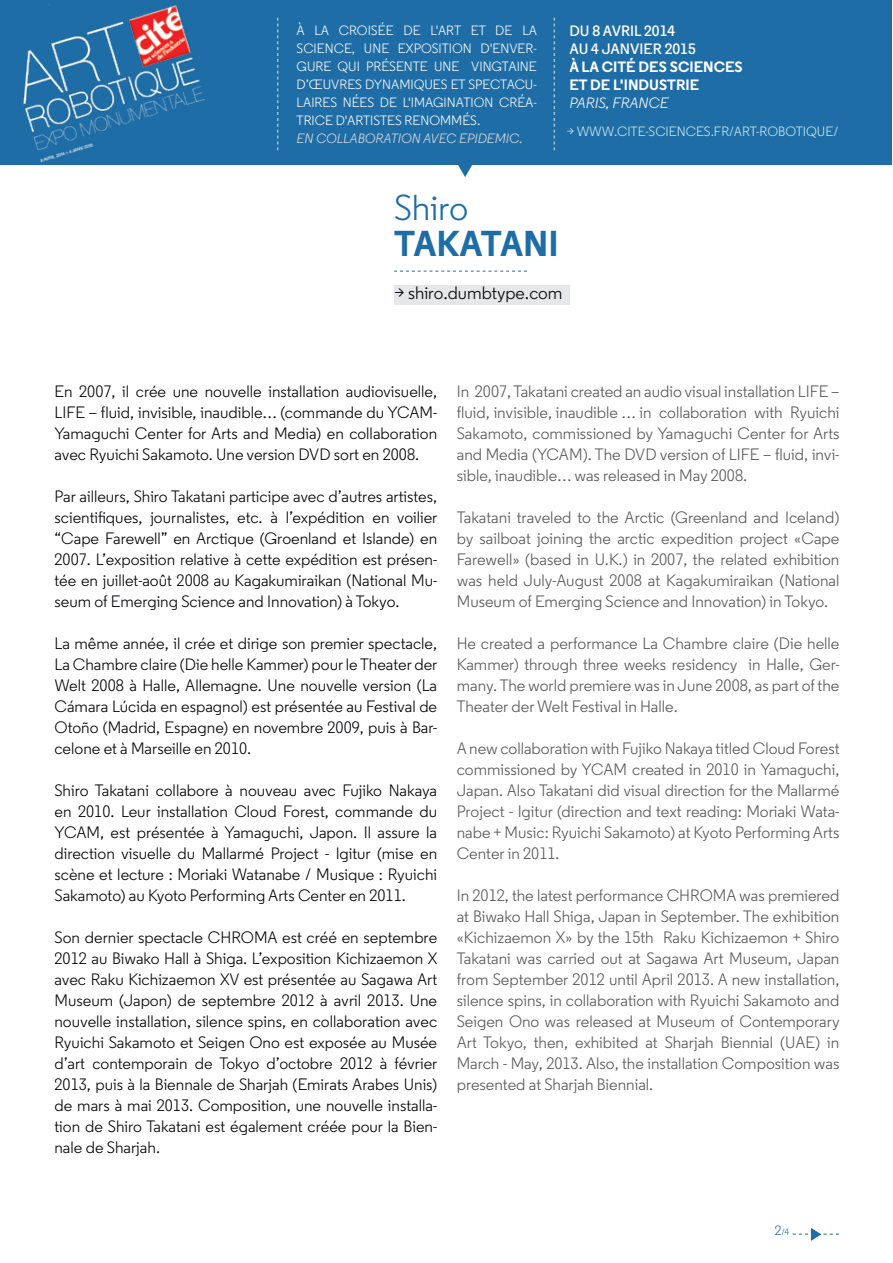
<style>
.page{position:relative;width:893px;height:1263px;background:#fff}
.page>*{position:absolute;margin:0;border:0;box-sizing:border-box;transform-origin:0 0}
.t1{font:700 36px "Regular";color:#1e6da6}
.t2{font:36px "Regular";color:#1e6da6}
.t3{font:18px "Regular";color:#060509}
.t4{font:16.5px/21px "Regular";color:#060509;text-align:justify}
.t5{font:16.5px/21px "Regular";color:#58595b;text-align:justify}
.t6{font:700 15px/18px "Regular";color:#fff}
.t7{font:600 15px/18px "Regular";color:#fff}
.t8{font:italic 15px "Regular";color:#fff}
.t9{font:13.5px/18px "Regular";color:#fff;text-align:justify}
.t10{font:13.5px "Regular";color:#cbeaef}
.t11{font:italic 13.5px "Regular";color:#dcddde}
.t12{font:9px "Regular";color:#1e6da6}
.s1{font-size:13.5px}
</style>
<div class="page">
<svg style="left:394px;top:271px;width:133px;height:1px"></svg>
<div style="left:394px;top:285px;width:175px;height:20px;background:#e6e7e8"></div>
<div style="left:494px;top:0;width:190px;height:164px;background:#1e6da6"></div>
<svg style="left:451px;top:164px;width:28px;height:13px"></svg>
<div style="left:0;top:0;width:228px;height:165px;background:#1e6da6"></div>
<div style="left:682px;top:0;width:210px;height:164px;background:#1e6da6"></div>
<div style="left:228px;top:0;width:274px;height:164px;background:#1e6da6"></div>
<img style="left:23px;top:4px;width:182px;height:159px">
<svg style="left:554px;top:18px;width:1px;height:132px"></svg>
<svg style="left:277px;top:18px;width:1px;height:132px"></svg>
<svg style="left:793px;top:1228px;width:46px;height:13px"></svg>
<p class="t9" style="left:297px;top:22px;width:242px">à la croisée de l'art et de la science, une exposition d'enver&shy;gure qui présente une vingtaine d’œuvres dynamiques et spectacu&shy;laires nées de l'imagination créa&shy;trice d'artistes renommés.</p>
<p class="t11" style="left:297px;top:130px;width:228px">EN COLLABORATION AVEC EPIDEMIC.</p>
<p class="t7" style="left:569px;top:22px;width:128px">DU 8 AVRIL 2014<br>AU 4 JANVIER 2015</p>
<p class="t6" style="left:569px;top:58px;width:175px">À LA CITÉ DES SCIENCES<br>ET DE L'INDUSTRIE</p>
<p class="t8" style="left:569px;top:94px;width:101px">PARIS, FRANCE</p>
<p class="t10" style="left:566px;top:123px;width:273px">&gt; www.cite-sciences.fr/art-robotique/</p>
<h1 class="t2" style="left:394px;top:186px;width:76px">Shiro</h1>
<h1 class="t1" style="left:394px;top:220px;width:86px">TA KATANI</h1>
<p class="t3" style="left:394px;top:281px;width:170px">&gt; shiro.dumbtype.com</p>
<p class="t4" style="left:54px;top:380px;width:384px">En 2007, il crée une nouvelle installation audiovisuelle,<br>LIFE</p>
<p class="t4" style="left:89px;top:401px;width:311px">– fluid, invisible, inaudible… (commande du YCAM</p>
<p class="t4" style="left:54px;top:401px;width:384px;text-indent:379px">- Yamaguchi Center for Arts and Media) en collaboration avec Ryuichi Sakamoto. U ne version DVD</p>
<p class="t4" style="left:334px;top:443px;width:87px">sort en 2008.</p>
<p class="t4" style="left:54px;top:485px;width:384px">Par ailleurs, Shiro Takatani participe avec d’autres artistes, scientifiques, journalistes, etc. à l’expédition en voilier “Cape Farewell” en Arctique (Groenland et Islande) en 2007. L’exposition relative à cette expédition est présen&shy;tée en juillet-août 2008 au Kagakumiraikan (National M u&shy;seum of Emerging Science and I nnovation) à Tokyo.</p>
<p class="t4" style="left:54px;top:632px;width:384px">La même année, il crée et dirige son premier spectacle, La Chambre claire (Die helle Kammer) pour le Theater der Welt 2008 à Halle, Allemagne. U ne nouvelle version (La Cámara Lúcida en espagnol) est présentée au Festival de Otoño (Madrid, Espagne) en novembre 2009, puis à Bar&shy;celone et à Marseille en 2010.</p>
<p class="t4" style="left:54px;top:779px;width:384px">Shiro Takatani collabore à nouveau avec Fujiko Nakaya en 2010. Leur installation Cloud Forest, commande du YCAM</p>
<p class="t4" style="left:54px;top:821px;width:384px;text-indent:46px">, est présentée à Yamaguchi, Japon. I l assure la direction visuelle du Mallarmé Project - Igitur (mise en scène et lecture : M oriaki Watanabe / M usique : Ryuichi Sakamoto) au Kyoto Performing Arts Center en 2011.</p>
<p class="t4" style="left:54px;top:926px;width:189px">Son dernier spectacle CHROMA</p>
<p class="t4" style="left:54px;top:926px;width:385px;text-indent:228px">est créé en septembre 2012 au Biwako Hall à Shiga. L’exposition Kichizaemon X avec Raku Kichizaemon XV est présentée au Sagawa Art M useum (Japon) de septembre 2012 à avril 2013. U ne nouvelle installation, silence spins, en collaboration avec Ryuichi Sakamoto et Seigen Ono est exposée au M usée d’art contemporain de Tokyo d’octobre 2012 à février 2013, puis à la Biennale de Sharjah (Emirats Arabes U nis) de mars à mai 2013. Composition, une nouvelle installa&shy;tion de Shiro Takatani est également créée pour la Bien&shy;nale de Sharjah.</p>
<p class="t5" style="left:457px;top:380px;width:350px">I n 2007, Takatani created an audio visual installation LIFE</p>
<p class="t5" style="left:457px;top:380px;width:384px;text-indent:374px">– fluid, invisible, inaudible … in collaboration with Ryuichi Sakamoto, commissioned by Yamaguchi Center for Arts and M edia (YCAM</p>
<p class="t5" style="left:583px;top:443px;width:53px">). The DVD</p>
<p class="t5" style="left:660px;top:443px;width:78px">version of LIFE</p>
<p class="t5" style="left:763px;top:443px;width:78px">– fluid, invi-</p>
<p class="t5" style="left:457px;top:464px;width:292px">sible, inaudible… was released in May 2008.</p>
<p class="t5" style="left:457px;top:506px;width:384px">Takatani traveled to the Arctic (Greenland and Iceland) by sailboat joining the arctic expedition project «Cape Farewell» (based in U.K.) in 2007, the related exhibition was held July-August 2008 at Kagakumiraikan (National M useum of Emerging Science and I nnovation) in Tokyo.</p>
<p class="t5" style="left:457px;top:632px;width:384px">He created a performance La Chambre claire (Die helle Kammer) through three weeks residency in Halle, Ger&shy;many. The world premiere was in June 2008, as part of the Theater der Welt Festival in Halle.</p>
<p class="t5" style="left:457px;top:737px;width:384px">A new collaboration with Fujiko Nakaya titled Cloud Forest commissioned by YCAM</p>
<p class="t5" style="left:457px;top:758px;width:384px;text-indent:175px">created in 2010 in Yamaguchi, Japan. Also Takatani did visual direction for the Mallarmé Project - I gitur (direction and text reading: M oriaki Wata&shy;nabe + M usic: Ryuichi Sakamoto) at Kyoto Performing Arts Center in 2011.</p>
<p class="t5" style="left:457px;top:884px;width:246px">I n 2012, the latest performance CHROMA</p>
<p class="t5" style="left:457px;top:884px;width:385px;text-indent:283px">was premiered at Biwako Hall Shiga, Japan in September. The exhibition «Kichizaemon X» by the 15th Raku Kichizaemon + Shiro Takatani was carried out at Sagawa Art M useum, Japan from September 2012 until April 2013. A new installation, silence spins, in collaboration with Ryuichi Sakamoto and Seigen Ono was released at M useum of Contemporary Art Tokyo, then, exhibited at Sharjah Biennial (UAE</p>
<p class="t5" style="left:457px;top:1031px;width:384px;text-indent:359px">) in March - May, 2013. Also, the installation Composition was presented at Sharjah Biennial.</p>
<p class="t12" style="left:775px;top:1226px;width:16px"><span class="s1">2</span>/4</p>
</div>
